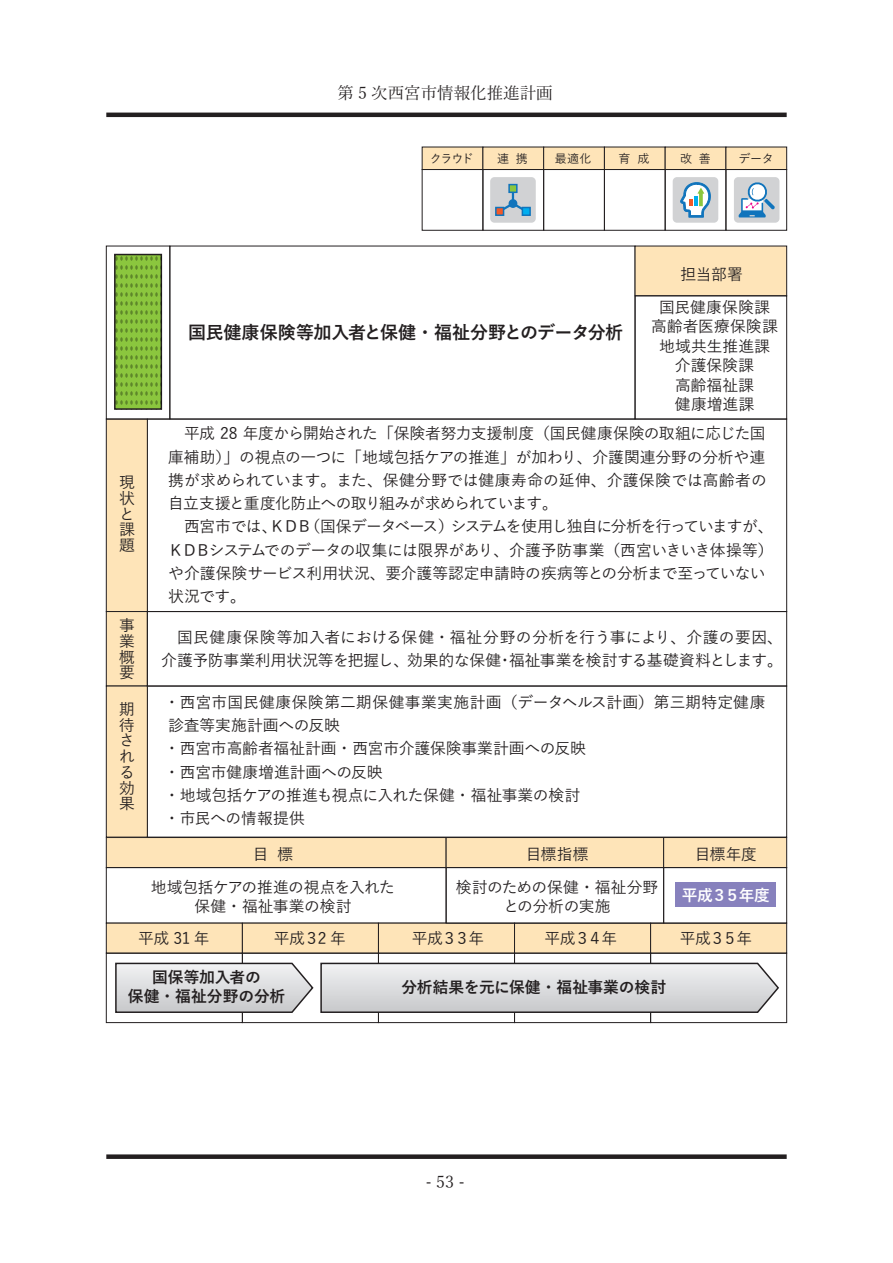
<style>
.page{position:relative;width:893px;height:1263px;background:#fff}
.page>*{position:absolute;margin:0;border:0;box-sizing:border-box;transform-origin:0 0}
.t1{font:700 18px "Yu Gothic";letter-spacing:-.02em;color:#231f20}
.t2{font:16.5px "Yu Mincho";color:#231f20}
.t3{font:500 15.75px/15.8px "Yu Gothic";letter-spacing:-.015em;color:#231f20}
.t4{font:700 15.75px/19.5px "Yu Gothic";letter-spacing:-.01em;color:#231f20;text-align:center}
.t5{font:700 15.75px "Yu Gothic";letter-spacing:-.08em;color:#fff}
.t6{font:500 12px "Yu Gothic";letter-spacing:-.045em;color:#231f20}
</style>
<div class="page">
<div style="left:106px;top:837px;width:340px;height:31px;background:#fee4b8;border:1px solid #231f20"></div>
<div style="left:446px;top:837px;width:218px;height:31px;background:#fee4b8;border:1px solid #231f20"></div>
<div style="left:663px;top:837px;width:124px;height:31px;background:#fee4b8;border:1px solid #231f20"></div>
<div style="left:106px;top:867px;width:340px;height:56px;border:1px solid #231f20"></div>
<div style="left:106px;top:923px;width:137px;height:30px;background:#fee4b8"></div>
<div style="left:242px;top:923px;width:137px;height:30px;background:#fee4b8"></div>
<div style="left:378px;top:923px;width:137px;height:30px;background:#fee4b8;border:1px solid #231f20"></div>
<div style="left:514px;top:923px;width:137px;height:30px;background:#fee4b8;border:1px solid #231f20"></div>
<div style="left:650px;top:923px;width:137px;height:30px;background:#fee4b8;border:1px solid #231f20"></div>
<div style="left:446px;top:867px;width:218px;height:56px;border:1px solid #231f20"></div>
<div style="left:663px;top:867px;width:124px;height:56px;border:1px solid #231f20"></div>
<div style="left:106px;top:953px;width:137px;height:70px;border:1px solid #231f20"></div>
<div style="left:242px;top:953px;width:137px;height:70px;border:1px solid #231f20"></div>
<div style="left:378px;top:953px;width:137px;height:70px;border:1px solid #231f20"></div>
<div style="left:514px;top:953px;width:137px;height:70px;border:1px solid #231f20"></div>
<div style="left:650px;top:953px;width:137px;height:70px;border:1px solid #231f20"></div>
<hr style="left:106px;top:113px;width:681px;height:4px;background:#231f20">
<div style="left:106px;top:1154px;width:681px;height:5px;background:#231f20"></div>
<div style="left:673px;top:177px;width:45px;height:46px;background:#d1d2d4;border-radius:4px"></div>
<svg style="left:680px;top:182px;width:31px;height:41px"></svg>
<div style="left:422px;top:147px;width:61px;height:23px;background:#fee4b8"></div>
<div style="left:482px;top:147px;width:62px;height:23px;background:#fee4b8"></div>
<div style="left:543px;top:147px;width:62px;height:23px;background:#fee4b8"></div>
<div style="left:604px;top:147px;width:61px;height:23px;background:#fee4b8"></div>
<div style="left:665px;top:147px;width:61px;height:23px;background:#fee4b8"></div>
<div style="left:725px;top:147px;width:62px;height:23px;background:#fee4b8;border:1px solid #231f20"></div>
<div style="left:422px;top:169px;width:61px;height:62px;border:1px solid #231f20"></div>
<div style="left:482px;top:169px;width:62px;height:62px;border:1px solid #231f20"></div>
<div style="left:543px;top:169px;width:62px;height:62px;border:1px solid #231f20"></div>
<div style="left:604px;top:169px;width:61px;height:62px;border:1px solid #231f20"></div>
<div style="left:665px;top:169px;width:61px;height:62px;border:1px solid #231f20"></div>
<div style="left:725px;top:169px;width:62px;height:62px;border:1px solid #231f20"></div>
<div style="left:734px;top:177px;width:45px;height:46px;background:#d1d2d4;border-radius:4px"></div>
<svg style="left:739px;top:182px;width:36px;height:35px"></svg>
<div style="left:147px;top:419px;width:640px;height:193px;border:1px solid #231f20"></div>
<div style="left:106px;top:419px;width:42px;height:193px;background:#fee4b8;border:1px solid #231f20"></div>
<div style="left:106px;top:611px;width:42px;height:75px;background:#fee4b8;border:1px solid #231f20"></div>
<div style="left:147px;top:611px;width:640px;height:75px;border:1px solid #231f20"></div>
<div style="left:147px;top:686px;width:640px;height:151px;border:1px solid #231f20"></div>
<div style="left:106px;top:686px;width:42px;height:151px;background:#fee4b8;border:1px solid #231f20"></div>
<div style="left:675px;top:883px;width:100px;height:24px;background:#8781bd"></div>
<div style="left:635px;top:246px;width:152px;height:50px;background:#fee4b8"></div>
<div style="left:635px;top:295px;width:152px;height:124px;border:1px solid #231f20"></div>
<div style="left:106px;top:246px;width:64px;height:173px;border:1px solid #231f20"></div>
<svg style="left:114px;top:254px;width:48px;height:156px"></svg>
<svg style="left:115px;top:256px;width:46px;height:153px;background:#7fb539"></svg>
<svg style="left:320px;top:962px;width:459px;height:52px;background:#d2d3d4"></svg>
<svg style="left:115px;top:962px;width:199px;height:52px;background:#d2d3d4"></svg>
<div style="left:490px;top:177px;width:46px;height:46px;background:#d1d2d4;border-radius:4px"></div>
<svg style="left:498px;top:193px;width:30px;height:21px"></svg>
<div style="left:508px;top:184px;width:10px;height:9px;background:#8bc63e;border:2px solid #1074bc"></div>
<div style="left:495px;top:207px;width:9px;height:9px;background:#f15929;border:2px solid #1074bc"></div>
<div style="left:522px;top:207px;width:9px;height:9px;background:#00aeef;border:2px solid #1074bc"></div>
<div style="left:510px;top:200px;width:6px;height:7px;background:#1074bc;border-radius:50%"></div>
<div style="left:509px;top:199px;width:8px;height:9px;border:2px solid #1074bc;border-radius:50%"></div>
<p class="t2" style="left:337px;top:77px;width:217px">第 5 次西宮市情報化推進計画</p>
<p class="t6" style="left:430px;top:148px;width:45px">クラウド</p>
<p class="t6" style="left:497px;top:148px;width:32px">連 携</p>
<p class="t6" style="left:555px;top:148px;width:38px">最適化</p>
<p class="t6" style="left:618px;top:148px;width:32px">育 成</p>
<p class="t6" style="left:680px;top:148px;width:32px">改 善</p>
<p class="t6" style="left:739px;top:148px;width:37px">データ</p>
<p class="t3" style="left:119px;top:472px;width:17px">現状と課題</p>
<p class="t3" style="left:119px;top:615px;width:16px;text-align:justify">事業概要</p>
<p class="t3" style="left:119px;top:699px;width:17px">期待される効果</p>
<p class="t1" style="left:188px;top:322px;width:437px">国民健康保険等加入者と保健・福祉分野とのデータ分析</p>
<p class="t3" style="left:659px;top:255px;width:112px;line-height:33px;text-align:center">担当部署<br>国民健康保険課</p>
<p class="t3" style="left:651px;top:315px;width:128px;line-height:19.5px;text-align:center">高齢者医療保険課地域共生推進課介護保険課<br>高齢福祉課<br>健康増進課</p>
<p class="t3" style="left:168px;top:420px;width:607px;line-height:23.2px">　平成 28 年度から開始された「保険者努力支援制度（国民健康保険の取組に応じた国庫補助）」の視点の一つに「地域包括ケアの推進」が加わり、介護関連分野の分析や連携が求められています。また、保健分野では健康寿命の延伸、介護保険では高齢者の自立支援と重度化防止への取り組みが求められています。<br>　西宮市では、ＫＤＢ（国保データベース）システムを使用し独自に分析を行っていますが、ＫＤＢシステムでのデータの収集には限界があり、介護予防事業（西宮いきいき体操等）や介護保険サービス利用状況、要介護等認定申請時の疾病等との分析まで至っていない状況です。</p>
<p class="t3" style="left:161px;top:624px;width:623px;line-height:23.2px">　国民健康保険等加入者における保健・福祉分野の分析を行う事により、介護の要因、介護予防事業利用状況等を把握し、効果的な保健・福祉事業を検討する基礎資料とします。</p>
<p class="t3" style="left:164px;top:688px;width:603px;line-height:23.2px">・西宮市国民健康保険第二期保健事業実施計画（データヘルス計画）第三期特定健康診査等実施計画への反映<br>・西宮市高齢者福祉計画・西宮市介護保険事業計画への反映<br>・西宮市健康増進計画への反映<br>・地域包括ケアの推進も視点に入れた保健・福祉事業の検討<br>・市民への情報提供</p>
<p class="t3" style="left:253px;top:844px;width:42px">目 標</p>
<p class="t3" style="left:151px;top:875px;width:246px;line-height:19.5px;text-align:center">地域包括ケアの推進の視点を入れた保健・福祉事業の検討</p>
<p class="t3" style="left:526px;top:844px;width:64px">目標指標</p>
<p class="t3" style="left:695px;top:844px;width:64px">目標年度</p>
<p class="t3" style="left:456px;top:875px;width:204px;line-height:19.5px;text-align:center">検討のための保健・福祉分野との分析の実施</p>
<p class="t5" style="left:682px;top:886px;width:90px">平成３５年度</p>
<p class="t3" style="left:138px;top:928px;width:73px">平成 31 年</p>
<p class="t3" style="left:274px;top:928px;width:74px">平成３2 年</p>
<p class="t3" style="left:412px;top:928px;width:74px">平成３３年</p>
<p class="t3" style="left:545px;top:928px;width:74px">平成３４年</p>
<p class="t3" style="left:680px;top:928px;width:74px">平成３５年</p>
<p class="t4" style="left:128px;top:968px;width:159px">国保等加入者の<br>保健・福祉分野の分析</p>
<p class="t4" style="left:401px;top:978px;width:266px">分析結果を元に保健・福祉事業の検討</p>
<p class="t2" style="left:425px;top:1167px;width:41px">- 53 -</p>
</div>
